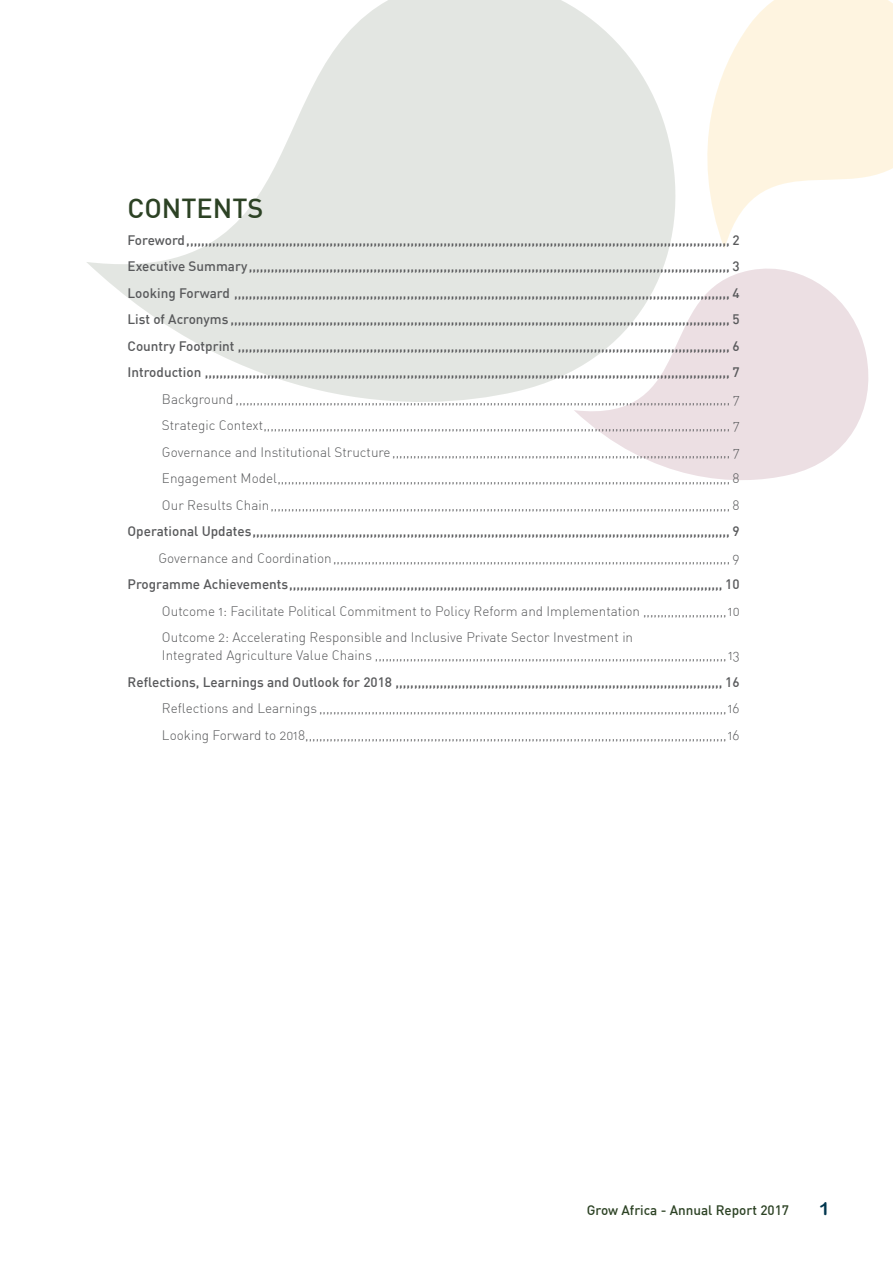
<style>
.page{position:relative;width:893px;height:1263px;background:#fff}
.page>*{position:absolute;margin:0;border:0;box-sizing:border-box;transform-origin:0 0}
.t1{font:500 27px "DIN";color:#2c4224}
.t2{font:700 18px "Arial Rounded";color:#00364e}
.t3{font:13.5px/26.5px "DIN Light Alternate";color:#58595b}
.t4{font:500 13.5px/26.5px "DIN";color:#58595b;text-align:justify}
.t5{font:500 13.5px "DIN";color:#2c4224}
</style>
<div class="page">
<svg style="left:87px;top:0;width:589px;height:402px;fill:#e3e6e2"></svg>
<svg style="left:574px;top:260px;width:295px;height:220px;fill:#ecdfe3"></svg>
<svg style="left:707px;top:0;width:186px;height:248px;fill:#fef4e0"></svg>
<h1 class="t1" style="left:128px;top:191px;width:137px">CONTENTS</h1>
<p class="t4" style="left:128px;top:226px;width:613px">Foreword,,,,,,,,,,,,,,,,,,,,,,,,,,,,,,,,,,,,,,,,,,,,,,,,,,,,,,,,,,,,,,,,,,,,,,,,,,,,,,,,,,,,,,,,,,,,,,,,,,,,,,,,,,,,,,,,,,,,,,,,,,,,,,,,,,,,,,,,,,,,,,,,,,,, 2<br>Executive Summary,,,,,,,,,,,,,,,,,,,,,,,,,,,,,,,,,,,,,,,,,,,,,,,,,,,,,,,,,,,,,,,,,,,,,,,,,,,,,,,,,,,,,,,,,,,,,,,,,,,,,,,,,,,,,,,,,,,,,,,,,,,,,,,,,,, 3<br>Looking Forward ,,,,,,,,,,,,,,,,,,,,,,,,,,,,,,,,,,,,,,,,,,,,,,,,,,,,,,,,,,,,,,,,,,,,,,,,,,,,,,,,,,,,,,,,,,,,,,,,,,,,,,,,,,,,,,,,,,,,,,,,,,,,,,,,,,,,,,, 4<br>List of Acronyms ,,,,,,,,,,,,,,,,,,,,,,,,,,,,,,,,,,,,,,,,,,,,,,,,,,,,,,,,,,,,,,,,,,,,,,,,,,,,,,,,,,,,,,,,,,,,,,,,,,,,,,,,,,,,,,,,,,,,,,,,,,,,,,,,,,,,,,,, 5<br>Country Footprint ,,,,,,,,,,,,,,,,,,,,,,,,,,,,,,,,,,,,,,,,,,,,,,,,,,,,,,,,,,,,,,,,,,,,,,,,,,,,,,,,,,,,,,,,,,,,,,,,,,,,,,,,,,,,,,,,,,,,,,,,,,,,,,,,,,,,,, 6<br>Introduction ,,,,,,,,,,,,,,,,,,,,,,,,,,,,,,,,,,,,,,,,,,,,,,,,,,,,,,,,,,,,,,,,,,,,,,,,,,,,,,,,,,,,,,,,,,,,,,,,,,,,,,,,,,,,,,,,,,,,,,,,,,,,,,,,,,,,,,,,,,,,,,, 7</p>
<p class="t3" style="left:162px;top:386px;width:579px;text-align:justify">Background ,,,,,,,,,,,,,,,,,,,,,,,,,,,,,,,,,,,,,,,,,,,,,,,,,,,,,,,,,,,,,,,,,,,,,,,,,,,,,,,,,,,,,,,,,,,,,,,,,,,,,,,,,,,,,,,,,,,,,,,,,,,,,,,,,,,,,,,,,,,,,, 7<br>Strategic Context,,,,,,,,,,,,,,,,,,,,,,,,,,,,,,,,,,,,,,,,,,,,,,,,,,,,,,,,,,,,,,,,,,,,,,,,,,,,,,,,,,,,,,,,,,,,,,,,,,,,,,,,,,,,,,,,,,,,,,,,,,,,,,,,,,,,,, 7<br>Governance and Institutional Structure,,,,,,,,,,,,,,,,,,,,,,,,,,,,,,,,,,,,,,,,,,,,,,,,,,,,,,,,,,,,,,,,,,,,,,,,,,,,,,,,,,,,,,,,,,,,,,,,, 7<br>Engagement Model,,,,,,,,,,,,,,,,,,,,,,,,,,,,,,,,,,,,,,,,,,,,,,,,,,,,,,,,,,,,,,,,,,,,,,,,,,,,,,,,,,,,,,,,,,,,,,,,,,,,,,,,,,,,,,,,,,,,,,,,,,,,,,,,,, 8<br>Our Results Chain,,,,,,,,,,,,,,,,,,,,,,,,,,,,,,,,,,,,,,,,,,,,,,,,,,,,,,,,,,,,,,,,,,,,,,,,,,,,,,,,,,,,,,,,,,,,,,,,,,,,,,,,,,,,,,,,,,,,,,,,,,,,,,,,,,,, 8</p>
<p class="t4" style="left:128px;top:518px;width:613px">Operational Updates,,,,,,,,,,,,,,,,,,,,,,,,,,,,,,,,,,,,,,,,,,,,,,,,,,,,,,,,,,,,,,,,,,,,,,,,,,,,,,,,,,,,,,,,,,,,,,,,,,,,,,,,,,,,,,,,,,,,,,,,,,,,,,,,,, 9</p>
<p class="t3" style="left:159px;top:545px;width:583px">Governance and Coordination,,,,,,,,,,,,,,,,,,,,,,,,,,,,,,,,,,,,,,,,,,,,,,,,,,,,,,,,,,,,,,,,,,,,,,,,,,,,,,,,,,,,,,,,,,,,,,,,,,,,,,,,,,,,,,,,,, 9</p>
<p class="t4" style="left:128px;top:571px;width:613px">Programme Achievements,,,,,,,,,,,,,,,,,,,,,,,,,,,,,,,,,,,,,,,,,,,,,,,,,,,,,,,,,,,,,,,,,,,,,,,,,,,,,,,,,,,,,,,,,,,,,,,,,,,,,,,,,,,,,,,,,,,,,, 10</p>
<p class="t3" style="left:162px;top:598px;width:579px">Outcome 1: Facilitate Political Commitment to Policy Reform and Implementation ,,,,,,,,,,,,,,,,,,,,,,,,10<br>Outcome 2: Accelerating Responsible and Inclusive Private Sector Investment in</p>
<p class="t3" style="left:162px;top:642px;width:579px">Integrated Agriculture Value Chains ,,,,,,,,,,,,,,,,,,,,,,,,,,,,,,,,,,,,,,,,,,,,,,,,,,,,,,,,,,,,,,,,,,,,,,,,,,,,,,,,,,,,,,,,,,,,,,,,,,,,,13</p>
<p class="t4" style="left:128px;top:668px;width:613px">Reflections, Learnings and Outlook for 2018 ,,,,,,,,,,,,,,,,,,,,,,,,,,,,,,,,,,,,,,,,,,,,,,,,,,,,,,,,,,,,,,,,,,,,,,,,,,,,,,,,,,,,,,,,, 16</p>
<p class="t3" style="left:162px;top:695px;width:579px">Reflections and Learnings ,,,,,,,,,,,,,,,,,,,,,,,,,,,,,,,,,,,,,,,,,,,,,,,,,,,,,,,,,,,,,,,,,,,,,,,,,,,,,,,,,,,,,,,,,,,,,,,,,,,,,,,,,,,,,,,,,,,,,16<br>Looking Forward to 2018,,,,,,,,,,,,,,,,,,,,,,,,,,,,,,,,,,,,,,,,,,,,,,,,,,,,,,,,,,,,,,,,,,,,,,,,,,,,,,,,,,,,,,,,,,,,,,,,,,,,,,,,,,,,,,,,,,,,,,,,,16</p>
<p class="t5" style="left:587px;top:1201px;width:204px">Grow Africa - Annual Report 2017</p>
<h2 class="t2" style="left:819px;top:1198px;width:12px">1</h2>
</div>
